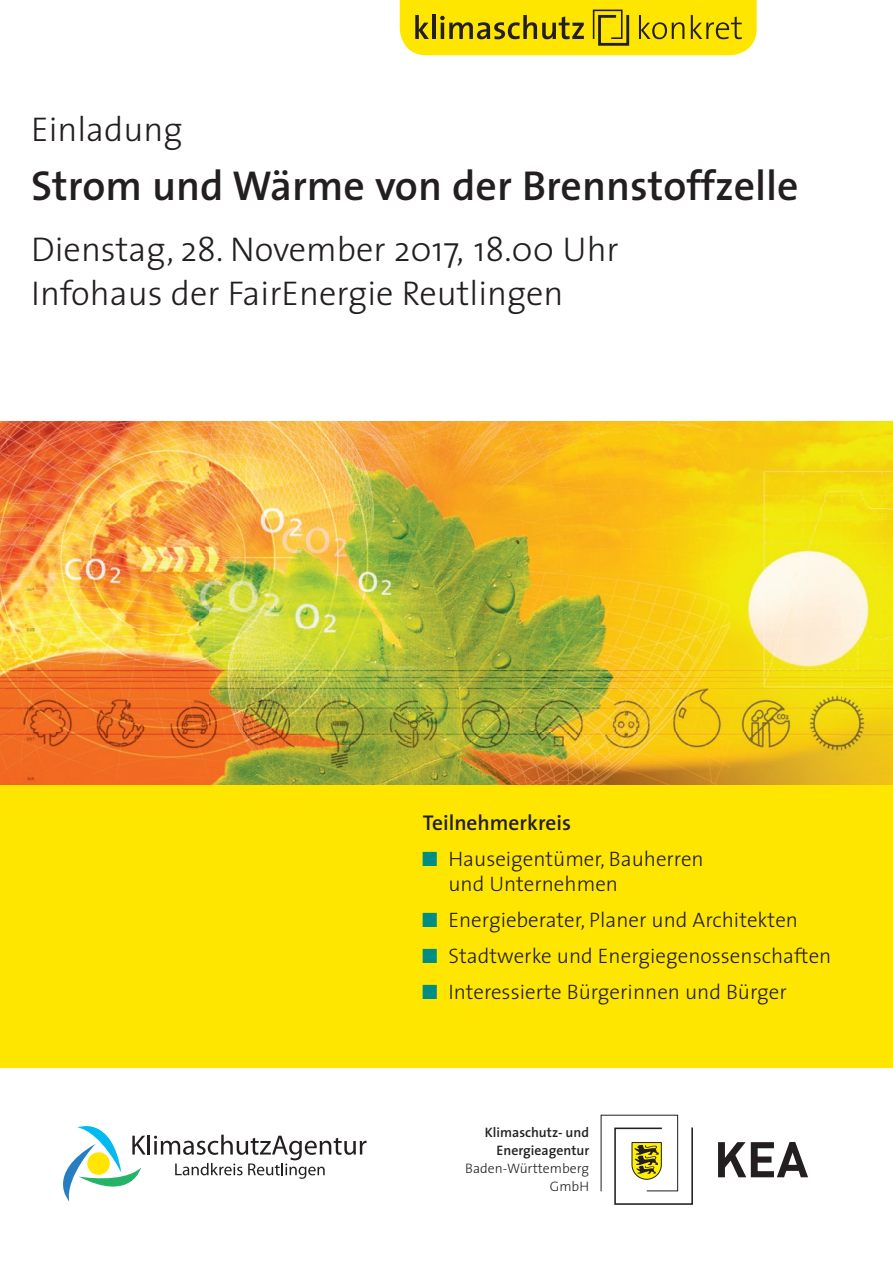
<style>
.page{position:relative;width:893px;height:1263px;background:#fff}
.page>*{position:absolute;margin:0;border:0;box-sizing:border-box;transform-origin:0 0}
.t1{font:600 42px "The Sans";color:#231f20}
.t2{font:300 34.5px/43.5px "The Sans";color:#231f20}
.t3{font:600 21.45px "The Sans";color:#231f20}
.t4{font:300 21px/36px "The Sans";color:#231f20}
.t5{font:600 13.8px/18.1px "The Sans";color:#231f20;text-align:right}
.t6{font:300 13.8px/18.1px "The Sans";color:#231f20;text-align:right}
.s1{font-family:"KEA Signs";font-weight:400;color:#008e84}
</style>
<div class="page">
<div style="left:0;top:1px;width:893px;height:1066px;background:#ffe601"></div>
<div style="left:0;top:0;width:893px;height:719px;background:#fff"></div>
<img style="left:0;top:421px;width:893px;height:363px">
<svg style="left:400px;top:0;width:357px;height:55px;background:#e4ce08"></svg>
<svg style="left:600px;top:1114px;width:93px;height:91px"></svg>
<svg style="left:718px;top:1142px;width:90px;height:35px"></svg>
<svg style="left:63px;top:1126px;width:304px;height:75px"></svg>
<h2 class="t2" style="left:31px;top:107px;width:153px">Einladung</h2>
<h1 class="t1" style="left:31px;top:150px;width:769px">Strom und Wärme von der Brennstoffzelle</h1>
<h2 class="t2" style="left:31px;top:227px;width:589px">Dienstag, 28. November 2017, 18.00 Uhr<br>Infohaus der FairEnergie Reutlingen</h2>
<p class="t3" style="left:423px;top:805px;width:150px">Teilnehmerkreis</p>
<p class="t4" style="left:448px;top:845px;width:257px;line-height:25.5px;text-indent:-25px"><span class="s1">5</span> Hauseigentümer, Bauherren und Unternehmen</p>
<p class="t4" style="left:423px;top:901px;width:410px"><span class="s1">5</span> Energieberater, Planer und Architekten<br><span class="s1">5</span> Stadtwerke und Energiegenossenschaften<br><span class="s1">5</span> Interessierte Bürgerinnen und Bürger</p>
<p class="t5" style="left:485px;top:1123px;width:106px">Klimaschutz- und<br>Energieagentur</p>
<p class="t6" style="left:465px;top:1159px;width:125px">Baden-Württemberg<br>GmbH</p>
</div>
